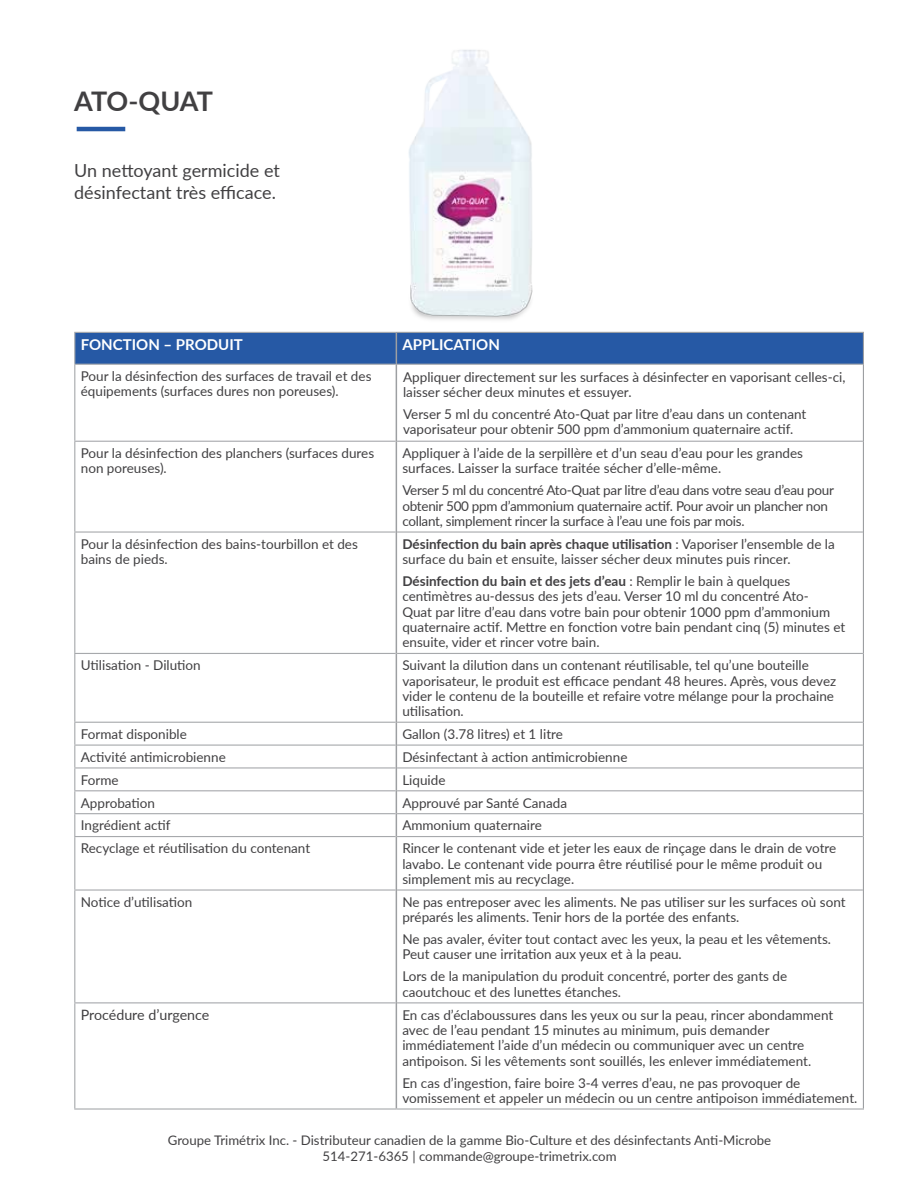
<style>
.page{position:relative;width:918px;height:1188px;background:#fff}
.page>*{position:absolute;margin:0;border:0;box-sizing:border-box;transform-origin:0 0}
.t1{font:700 27px "Lato";letter-spacing:-.025em;color:#414042}
.t2{font:18px/21.6px "Lato";color:#414042}
.t3{font:700 15px "Lato";color:#fff}
.t4{font:14.25px "Lato";letter-spacing:-.005em;color:#414042}
.t5{font:13.5px/15.3px "Lato";color:#414042}
.t6{font:13.5px/15.3px "Lato";letter-spacing:-.02em;color:#414042}
.t7{font:13.2px/16.5px "Lato";color:#414042;text-align:center}
.s1{font-weight:700}
</style>
<div class="page">
<hr style="left:77px;top:127px;width:48px;height:4px;background:#2659a5">
<img style="left:408px;top:50px;width:125px;height:270px">
<div style="left:75px;top:333px;width:788px;height:31px;background:#2659a5"></div>
<hr style="left:74px;top:332px;width:322px;height:1px;background:#a7a9ac">
<hr style="left:74px;top:333px;width:1px;height:31px;background:#a7a9ac">
<hr style="left:74px;top:364px;width:322px;height:1px;background:#a7a9ac">
<hr style="left:74px;top:365px;width:1px;height:76px;background:#a7a9ac">
<hr style="left:397px;top:364px;width:466px;height:1px;background:#a7a9ac">
<hr style="left:74px;top:441px;width:322px;height:1px;background:#a7a9ac">
<hr style="left:74px;top:442px;width:1px;height:89px;background:#a7a9ac">
<hr style="left:397px;top:441px;width:466px;height:1px;background:#a7a9ac">
<hr style="left:74px;top:531px;width:322px;height:2px;background:#a7a9ac">
<hr style="left:74px;top:533px;width:1px;height:120px;background:#a7a9ac">
<hr style="left:397px;top:531px;width:466px;height:2px;background:#a7a9ac">
<hr style="left:74px;top:653px;width:322px;height:1px;background:#a7a9ac">
<hr style="left:74px;top:654px;width:1px;height:68px;background:#a7a9ac">
<hr style="left:397px;top:653px;width:466px;height:1px;background:#a7a9ac">
<hr style="left:74px;top:722px;width:322px;height:1px;background:#a7a9ac">
<hr style="left:397px;top:722px;width:466px;height:1px;background:#a7a9ac">
<hr style="left:74px;top:745px;width:322px;height:1px;background:#a7a9ac">
<hr style="left:397px;top:745px;width:466px;height:1px;background:#a7a9ac">
<hr style="left:74px;top:767px;width:322px;height:2px;background:#a7a9ac">
<hr style="left:397px;top:767px;width:466px;height:2px;background:#a7a9ac">
<hr style="left:74px;top:790px;width:322px;height:1px;background:#a7a9ac">
<hr style="left:397px;top:790px;width:466px;height:1px;background:#a7a9ac">
<hr style="left:74px;top:813px;width:322px;height:1px;background:#a7a9ac">
<svg style="left:74px;top:723px;width:1px;height:113px"></svg>
<hr style="left:397px;top:813px;width:466px;height:1px;background:#a7a9ac">
<hr style="left:74px;top:836px;width:322px;height:1px;background:#a7a9ac">
<hr style="left:74px;top:837px;width:1px;height:52px;background:#a7a9ac">
<hr style="left:397px;top:836px;width:466px;height:1px;background:#a7a9ac">
<hr style="left:74px;top:889px;width:322px;height:2px;background:#a7a9ac">
<hr style="left:74px;top:891px;width:1px;height:111px;background:#a7a9ac">
<hr style="left:397px;top:889px;width:466px;height:2px;background:#a7a9ac">
<hr style="left:74px;top:1002px;width:322px;height:1px;background:#a7a9ac">
<hr style="left:74px;top:1003px;width:1px;height:105px;background:#a7a9ac">
<hr style="left:397px;top:1002px;width:466px;height:1px;background:#a7a9ac">
<hr style="left:74px;top:1108px;width:322px;height:2px;background:#a7a9ac">
<hr style="left:396px;top:1108px;width:468px;height:2px;background:#a7a9ac">
<hr style="left:396px;top:332px;width:468px;height:1px;background:#9d9fa2">
<hr style="left:863px;top:333px;width:1px;height:31px;background:#9d9fa2">
<hr style="left:863px;top:364px;width:1px;height:77px;background:#9d9fa2">
<hr style="left:863px;top:441px;width:1px;height:91px;background:#9d9fa2">
<hr style="left:863px;top:532px;width:1px;height:121px;background:#9d9fa2">
<hr style="left:863px;top:653px;width:1px;height:69px;background:#9d9fa2">
<svg style="left:863px;top:722px;width:1px;height:115px"></svg>
<hr style="left:863px;top:837px;width:1px;height:53px;background:#9d9fa2">
<hr style="left:863px;top:890px;width:1px;height:113px;background:#9d9fa2">
<hr style="left:863px;top:1003px;width:1px;height:105px;background:#9d9fa2">
<hr style="left:396px;top:333px;width:1px;height:31px;background:#9d9fa2">
<hr style="left:396px;top:364px;width:1px;height:77px;background:#9d9fa2">
<hr style="left:396px;top:441px;width:1px;height:91px;background:#9d9fa2">
<hr style="left:396px;top:532px;width:1px;height:121px;background:#9d9fa2">
<hr style="left:396px;top:653px;width:1px;height:69px;background:#9d9fa2">
<svg style="left:396px;top:722px;width:1px;height:115px"></svg>
<hr style="left:396px;top:837px;width:1px;height:53px;background:#9d9fa2">
<hr style="left:396px;top:890px;width:1px;height:113px;background:#9d9fa2">
<hr style="left:396px;top:1003px;width:1px;height:105px;background:#9d9fa2">
<h1 class="t1" style="left:74px;top:81px;width:140px">ATO-QUAT</h1>
<h2 class="t2" style="left:74px;top:159px;width:207px">Un nettoyant germicide et désinfectant très efficace.</h2>
<p class="t3" style="left:81px;top:334px;width:163px">FONCTION – PRODUIT</p>
<p class="t3" style="left:402px;top:334px;width:47px">Application</p>
<p class="t5" style="left:81px;top:368px;width:292px">Pour la désinfection des surfaces de travail et des équipements (surfaces dures non poreuses).</p>
<p class="t5" style="left:403px;top:369px;width:444px">Appliquer directement sur les surfaces à désinfecter en vaporisant celles-ci, laisser sécher deux minutes et essuyer.</p>
<p class="t5" style="left:403px;top:406px;width:405px">Verser 5 ml du concentré Ato-Quat par litre d’eau dans un contenant vaporisateur pour obtenir 500 ppm d’ammonium quaternaire actif.</p>
<p class="t5" style="left:81px;top:445px;width:295px">Pour la désinfection des planchers (surfaces dures non poreuses).</p>
<p class="t5" style="left:402px;top:445px;width:402px">Appliquer à l’aide de la serpillère et d’un seau d’eau pour les grandes surfaces. Laisser la surface traitée sécher d’elle-même.</p>
<p class="t6" style="left:402px;top:482px;width:433px">Verser 5 ml du concentré Ato-Quat par litre d’eau dans votre seau d’eau pour obtenir 500 ppm d’ammonium quaternaire actif. Pour avoir un plancher non collant, simplement rincer la surface à l’eau une fois par mois.</p>
<p class="t5" style="left:81px;top:536px;width:279px">Pour la désinfection des bains-tourbillon et des bains de pieds.</p>
<p class="t5" style="left:402px;top:536px;width:434px"><span class="s1">Désinfection du bain après chaque utilisation</span> : Vaporiser l’ensemble de la surface du bain et ensuite, laisser sécher deux minutes puis rincer.</p>
<p class="t5" style="left:402px;top:573px;width:444px"><span class="s1">Désinfection du bain et des jets d’eau</span> : Remplir le bain à quelques centimètres au-dessus des jets d’eau. Verser 10 ml du concentré Ato-<br>Quat par litre d’eau dans votre bain pour obtenir 1000 ppm d’ammonium quaternaire actif. Mettre en fonction votre bain pendant cinq (5) minutes et ensuite, vider et rincer votre bain.</p>
<p class="t5" style="left:81px;top:657px;width:122px">Utilisation - Dilution</p>
<p class="t5" style="left:402px;top:657px;width:435px">Suivant la dilution dans un contenant réutilisable, tel qu’une bouteille vaporisateur, le produit est efficace pendant 48 heures. Après, vous devez vider le contenu de la bouteille et refaire votre mélange pour la prochaine utilisation.</p>
<p class="t5" style="left:81px;top:726px;width:108px">Format disponible</p>
<p class="t5" style="left:402px;top:726px;width:162px">Gallon (3.78 litres) et 1 litre</p>
<p class="t5" style="left:81px;top:749px;width:146px">Activité antimicrobienne</p>
<p class="t5" style="left:402px;top:749px;width:227px">Désinfectant à action antimicrobienne</p>
<p class="t5" style="left:81px;top:772px;width:39px">Forme</p>
<p class="t5" style="left:402px;top:772px;width:45px">Liquide</p>
<p class="t5" style="left:81px;top:794px;width:76px">Approbation</p>
<p class="t5" style="left:402px;top:794px;width:166px">Approuvé par Santé Canada</p>
<p class="t5" style="left:81px;top:817px;width:91px">Ingrédient actif</p>
<p class="t5" style="left:402px;top:817px;width:141px">Ammonium quaternaire</p>
<p class="t5" style="left:81px;top:840px;width:231px">Recyclage et réutilisation du contenant</p>
<p class="t5" style="left:402px;top:840px;width:436px">Rincer le contenant vide et jeter les eaux de rinçage dans le drain de votre lavabo. Le contenant vide pourra être réutilisé pour le même produit ou simplement mis au recyclage.</p>
<p class="t5" style="left:81px;top:894px;width:113px">Notice d’utilisation</p>
<p class="t5" style="left:402px;top:894px;width:445px">Ne pas entreposer avec les aliments. Ne pas utiliser sur les surfaces où sont préparés les aliments. Tenir hors de la portée des enfants.</p>
<p class="t5" style="left:402px;top:931px;width:430px">Ne pas avaler, éviter tout contact avec les yeux, la peau et les vêtements.<br>Peut causer une irritation aux yeux et à la peau.</p>
<p class="t5" style="left:402px;top:968px;width:386px">Lors de la manipulation du produit concentré, porter des gants de caoutchouc et des lunettes étanches.</p>
<p class="t4" style="left:81px;top:1005px;width:130px">Procédure d’urgence</p>
<p class="t5" style="left:402px;top:1007px;width:432px">En cas d’éclaboussures dans les yeux ou sur la peau, rincer abondamment avec de l’eau pendant 15 minutes au minimum, puis demander immédiatement l’aide d’un médecin ou communiquer avec un centre antipoison. Si les vêtements sont souillés, les enlever immédiatement.</p>
<p class="t5" style="left:402px;top:1075px;width:457px">En cas d’ingestion, faire boire 3-4 verres d’eau, ne pas provoquer de vomissement et appeler un médecin ou un centre antipoison immédiatement.</p>
<p class="t7" style="left:168px;top:1131px;width:605px">Groupe Trimétrix Inc. - Distributeur canadien de la gamme Bio-Culture et des désinfectants Anti-Microbe<br>514-271-6365 | commande@groupe-trimetrix.com</p>
</div>
